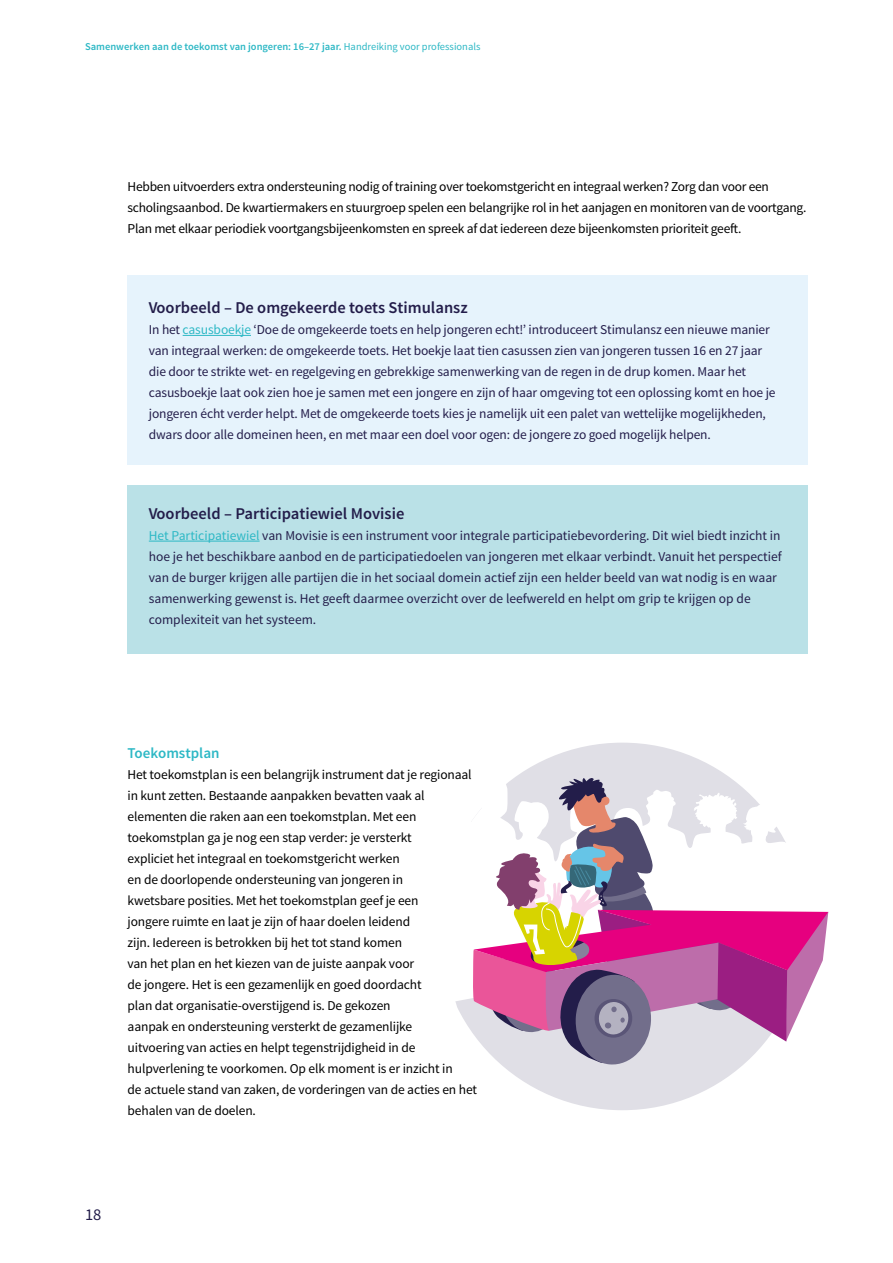
<style>
.page{position:relative;width:893px;height:1263px;background:#fff}
.page>*{position:absolute;margin:0;border:0;box-sizing:border-box;transform-origin:0 0}
.t1{font:600 16.5px "Source Sans Pro";color:#231d4a}
.t2{font:16.5px "Source Sans Pro";color:#231d4a}
.t3{font:600 15px "Source Sans Pro";color:#2db8c5}
.t4{font:13.5px/21px "Source Sans Pro";letter-spacing:-.01em;color:#000}
.t5{font:13.5px/21px "Source Sans Pro";letter-spacing:-.01em;color:#231d4a}
.t6{font:600 10.5px "Source Sans Pro";color:#2db8c5}
.s1{font-weight:400}
.s2{color:#2db8c5}
</style>
<div class="page">
<div style="left:438px;top:743px;width:368px;height:367px;background:#e0dfe6;border-radius:50%"></div>
<svg style="left:438px;top:772px;width:391px;height:294px"></svg>
<div style="left:128px;top:275px;width:680px;height:189px;background:#e6f3fc"></div>
<hr style="left:183px;top:335px;width:68px;height:1px;background:#2db8c5">
<div style="left:128px;top:485px;width:680px;height:168px;background:#bae1e7"></div>
<hr style="left:149px;top:541px;width:111px;height:1px;background:#2db8c5">
<p class="t6" style="left:85px;top:40px;width:397px">Samenwerken aan de toekomst van jongeren: 16–27 jaar. <span class="s1">Handreiking voor professionals</span></p>
<p class="t4" style="left:128px;top:176px;width:680px">Hebben uitvoerders extra ondersteuning nodig of training over toekomstgericht en integraal werken? Zorg dan voor een scholingsaanbod. De kwartiermakers en stuurgroep spelen een belangrijke rol in het aanjagen en monitoren van de voortgang.<br>Plan met elkaar periodiek voortgangsbijeenkomsten en spreek af dat iedereen deze bijeenkomsten prioriteit geeft.</p>
<p class="t1" style="left:149px;top:297px;width:320px">Voorbeeld – De omgekeerde toets Stimulansz</p>
<p class="t5" style="left:149px;top:319px;width:628px">In het <span class="s2">casusboekje</span> ‘Doe de omgekeerde toets en help jongeren echt!’ introduceert Stimulansz een nieuwe manier van integraal werken: de omgekeerde toets. Het boekje laat tien casussen zien van jongeren tussen 16 en 27 jaar die door te strikte wet- en regelgeving en gebrekkige samenwerking van de regen in de drup komen. Maar het casusboekje laat ook zien hoe je samen met een jongere en zijn of haar omgeving tot een oplossing komt en hoe je jongeren écht verder helpt. Met de omgekeerde toets kies je namelijk uit een palet van wettelijke mogelijkheden, dwars door alle domeinen heen, en met maar een doel voor ogen: de jongere zo goed mogelijk helpen.</p>
<p class="t1" style="left:149px;top:503px;width:257px">Voorbeeld – Participatiewiel Movisie</p>
<p class="t5" style="left:149px;top:525px;width:634px"><span class="s2">Het Participatiewiel</span> van Movisie is een instrument voor integrale participatiebevordering. Dit wiel biedt inzicht in hoe je het beschikbare aanbod en de participatiedoelen van jongeren met elkaar verbindt. Vanuit het perspectief van de burger krijgen alle partijen die in het sociaal domein actief zijn een helder beeld van wat nodig is en waar samenwerking gewenst is. Het geeft daarmee overzicht over de leefwereld en helpt om grip te krijgen op de complexiteit van het systeem.</p>
<p class="t3" style="left:128px;top:744px;width:94px">Toekomstplan</p>
<p class="t4" style="left:128px;top:764px;width:351px">Het toekomstplan is een belangrijk instrument dat je regionaal in kunt zetten. Bestaande aanpakken bevatten vaak al elementen die raken aan een toekomstplan. Met een toekomstplan ga je nog een stap verder: je versterkt<br>expliciet het integraal en toekomstgericht werken<br>en de doorlopende ondersteuning van jongeren in<br>kwetsbare posities. Met het toekomstplan geef je een<br>jongere ruimte en laat je zijn of haar doelen leidend<br>zijn. Iedereen is betrokken bij het tot stand komen<br>van het plan en het kiezen van de juiste aanpak voor<br>de jongere. Het is een gezamenlijk en goed doordacht<br>plan dat organisatie-overstijgend is. De gekozen<br>aanpak en ondersteuning versterkt de gezamenlijke<br>uitvoering van acties en helpt tegenstrijdigheid in de hulpverlening te voorkomen. Op elk moment is er inzicht in<br>de actuele stand van zaken, de vorderingen van de acties en het behalen van de doelen.</p>
<p class="t2" style="left:85px;top:1205px;width:18px">18</p>
</div>
